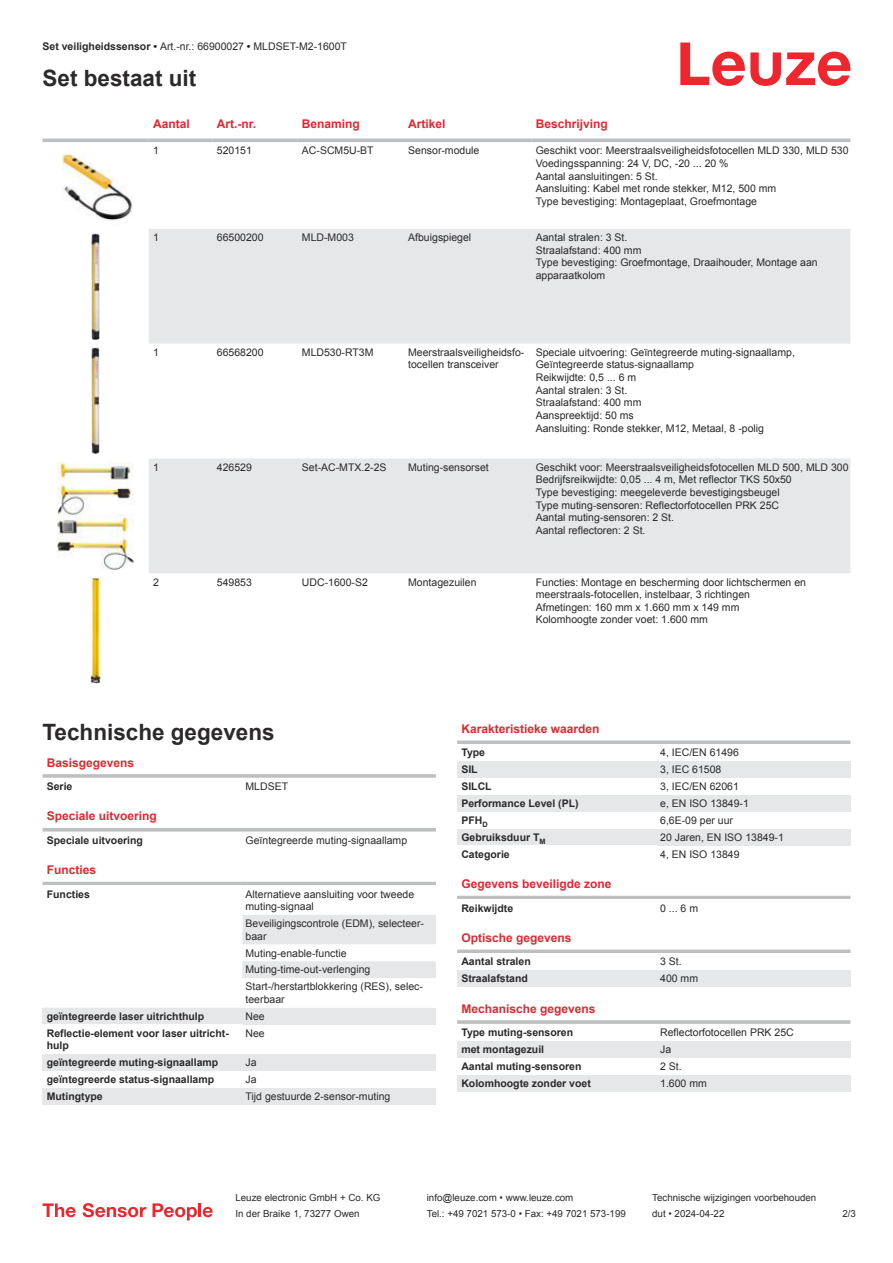
<style>
.page{position:relative;width:893px;height:1263px;background:#fff}
.page>*{position:absolute;margin:0;border:0;box-sizing:border-box;transform-origin:0 0}
.t1{font:700 22.5px "Arial";color:#2b292a}
.t2{font:700 12px "Arial";color:#db2a30}
.t3{font:10.5px/12.6px "Arial";color:#2b292a}
.t4{font:700 10.5px/12.6px "Arial";color:#2b292a}
.t5{font:9.75px "Arial";color:#2b292a}
.s1{font-weight:700}
</style>
<div class="page">
<svg style="left:680px;top:43px;width:170px;height:43px"></svg>
<svg style="left:149px;top:229px;width:701px;height:344px;fill:#e6e7e9"></svg>
<hr style="left:43px;top:139px;width:106px;height:3px;background:#bdbfc1">
<hr style="left:149px;top:139px;width:64px;height:3px;background:#bdbfc1">
<hr style="left:213px;top:139px;width:85px;height:3px;background:#bdbfc1">
<hr style="left:298px;top:139px;width:106px;height:3px;background:#bdbfc1">
<hr style="left:404px;top:139px;width:128px;height:3px;background:#bdbfc1">
<hr style="left:532px;top:139px;width:318px;height:3px;background:#bdbfc1">
<img style="left:62px;top:146px;width:71px;height:78px">
<img style="left:91px;top:233px;width:9px;height:106px">
<img style="left:91px;top:348px;width:9px;height:106px">
<img style="left:57px;top:463px;width:77px;height:106px">
<img style="left:90px;top:578px;width:11px;height:106px">
<hr style="left:43px;top:774px;width:393px;height:4px;background:#c7c8ca">
<hr style="left:43px;top:828px;width:393px;height:3px;background:#bdbfc1">
<hr style="left:43px;top:882px;width:393px;height:3px;background:#bdbfc1">
<svg style="left:242px;top:885px;width:194px;height:93px"></svg>
<div style="left:43px;top:1008px;width:199px;height:16px;background:#e6e7e9"></div>
<div style="left:242px;top:1008px;width:194px;height:16px;background:#e6e7e9"></div>
<div style="left:43px;top:1054px;width:199px;height:17px;background:#e6e7e9"></div>
<div style="left:242px;top:1054px;width:194px;height:17px;background:#e6e7e9"></div>
<div style="left:43px;top:1088px;width:199px;height:17px;background:#e6e7e9"></div>
<div style="left:242px;top:1088px;width:194px;height:17px;background:#e6e7e9"></div>
<svg style="left:457px;top:740px;width:393px;height:4px;background:#c5c7c9"></svg>
<div style="left:457px;top:761px;width:200px;height:17px;background:#e6e7e9"></div>
<div style="left:657px;top:761px;width:193px;height:17px;background:#e6e7e9"></div>
<div style="left:457px;top:795px;width:200px;height:17px;background:#e6e7e9"></div>
<div style="left:657px;top:795px;width:193px;height:17px;background:#e6e7e9"></div>
<div style="left:457px;top:829px;width:200px;height:16px;background:#e6e7e9"></div>
<div style="left:657px;top:829px;width:193px;height:16px;background:#e6e7e9"></div>
<hr style="left:457px;top:896px;width:393px;height:3px;background:#bdbfc1">
<svg style="left:457px;top:949px;width:393px;height:4px;background:#c6c7c9"></svg>
<div style="left:457px;top:970px;width:200px;height:17px;background:#e6e7e9"></div>
<div style="left:657px;top:970px;width:193px;height:17px;background:#e6e7e9"></div>
<hr style="left:457px;top:1020px;width:393px;height:4px;background:#c6c8c9">
<div style="left:457px;top:1041px;width:200px;height:17px;background:#e6e7e9"></div>
<div style="left:657px;top:1041px;width:193px;height:17px;background:#e6e7e9"></div>
<div style="left:457px;top:1074px;width:200px;height:17px;background:#e6e7e9"></div>
<div style="left:657px;top:1074px;width:193px;height:17px;background:#e6e7e9"></div>
<svg style="left:43px;top:1203px;width:33px;height:14px"></svg>
<svg style="left:83px;top:1203px;width:63px;height:14px"></svg>
<svg style="left:153px;top:1203px;width:44px;height:17px"></svg>
<hr style="left:198px;top:1203px;width:3px;height:14px;background:#ed272d">
<svg style="left:203px;top:1207px;width:10px;height:10px"></svg>
<p class="t3" style="left:43px;top:41px;width:306px"><span class="s1">Set veiligheidssensor •</span> Art.-nr.: 66900027 <span class="s1">•</span> MLDSET-M2-1600T</p>
<h1 class="t1" style="left:43px;top:70px;width:155px">Set bestaat uit</h1>
<p class="t2" style="left:153px;top:119px;width:38px">Aantal</p>
<p class="t2" style="left:217px;top:119px;width:41px">Art.-nr.</p>
<p class="t2" style="left:302px;top:119px;width:60px">Benaming</p>
<p class="t2" style="left:408px;top:119px;width:39px">Artikel</p>
<p class="t2" style="left:536px;top:119px;width:74px">Beschrijving</p>
<p class="t3" style="left:153px;top:145px;width:7px">1</p>
<p class="t3" style="left:217px;top:145px;width:37px">520151</p>
<p class="t3" style="left:302px;top:145px;width:73px">AC-SCM5U-BT</p>
<p class="t3" style="left:408px;top:145px;width:73px">Sensor-module</p>
<p class="t3" style="left:536px;top:145px;width:314px">Geschikt voor: Meerstraalsveiligheidsfotocellen MLD 330, MLD 530<br>Voedingsspanning: 24 V, DC, -20 ... 20 %<br>Aantal aansluitingen: 5 St.<br>Aansluiting: Kabel met ronde stekker, M12, 500 mm<br>Type bevestiging: Montageplaat, Groefmontage</p>
<p class="t3" style="left:153px;top:232px;width:7px">1</p>
<p class="t3" style="left:217px;top:232px;width:48px">66500200</p>
<p class="t3" style="left:302px;top:232px;width:53px">MLD-M003</p>
<p class="t3" style="left:408px;top:232px;width:65px">Afbuigspiegel</p>
<p class="t3" style="left:536px;top:232px;width:283px">Aantal stralen: 3 St.<br>Straalafstand: 400 mm<br>Type bevestiging: Groefmontage, Draaihouder, Montage aan apparaatkolom</p>
<p class="t3" style="left:153px;top:347px;width:7px">1</p>
<p class="t3" style="left:217px;top:347px;width:48px">66568200</p>
<p class="t3" style="left:302px;top:347px;width:73px">MLD530-RT3M</p>
<p class="t3" style="left:408px;top:347px;width:118px">Meerstraalsveiligheidsfo&shy;tocellen transceiver</p>
<p class="t3" style="left:536px;top:347px;width:261px">Speciale uitvoering: Geïntegreerde muting-signaallamp, Geïntegreerde status-signaallamp<br>Reikwijdte: 0,5 ... 6 m<br>Aantal stralen: 3 St.<br>Straalafstand: 400 mm<br>Aanspreektijd: 50 ms<br>Aansluiting: Ronde stekker, M12, Metaal, 8 -polig</p>
<p class="t3" style="left:153px;top:462px;width:7px">1</p>
<p class="t3" style="left:217px;top:462px;width:37px">426529</p>
<p class="t3" style="left:302px;top:462px;width:86px">Set-AC-MTX.2-2S</p>
<p class="t3" style="left:408px;top:462px;width:82px">Muting-sensorset</p>
<p class="t3" style="left:536px;top:462px;width:314px">Geschikt voor: Meerstraalsveiligheidsfotocellen MLD 500, MLD 300<br>Bedrijfsreikwijdte: 0,05 ... 4 m, Met reflector TKS 50x50<br>Type bevestiging: meegeleverde bevestigingsbeugel<br>Type muting-sensoren: Reflectorfotocellen PRK 25C<br>Aantal muting-sensoren: 2 St.<br>Aantal reflectoren: 2 St.</p>
<p class="t3" style="left:153px;top:576px;width:7px">2</p>
<p class="t3" style="left:217px;top:576px;width:37px">549853</p>
<p class="t3" style="left:302px;top:576px;width:67px">UDC-1600-S2</p>
<p class="t3" style="left:408px;top:576px;width:70px">Montagezuilen</p>
<p class="t3" style="left:536px;top:576px;width:272px">Functies: Montage en bescherming door lichtschermen en meerstraals-fotocellen, instelbaar, 3 richtingen Afmetingen: 160 mm x 1.660 mm x 149 mm<br>Kolomhoogte zonder voet: 1.600 mm</p>
<h1 class="t1" style="left:43px;top:724px;width:234px">Technische gegevens</h1>
<p class="t2" style="left:47px;top:758px;width:89px">Basisgegevens</p>
<p class="t4" style="left:47px;top:781px;width:27px">Serie</p>
<p class="t3" style="left:246px;top:781px;width:44px">MLDSET</p>
<p class="t2" style="left:47px;top:811px;width:112px">Speciale uitvoering</p>
<p class="t4" style="left:47px;top:835px;width:98px">Speciale uitvoering</p>
<p class="t3" style="left:246px;top:835px;width:163px">Geïntegreerde muting-signaallamp</p>
<p class="t2" style="left:47px;top:865px;width:51px">Functies</p>
<p class="t4" style="left:47px;top:888px;width:45px">Functies</p>
<p class="t3" style="left:246px;top:888px;width:170px">Alternatieve aansluiting voor tweede muting-signaal</p>
<p class="t3" style="left:246px;top:918px;width:180px">Beveiligingscontrole (EDM), selecteer&shy;baar</p>
<p class="t3" style="left:246px;top:945px;width:179px;line-height:17px">Muting-enable-functie<br>Muting-time-out-verlenging<br>Start-/herstartblokkering (RES), selec-</p>
<p class="t3" style="left:246px;top:994px;width:41px">teerbaar</p>
<p class="t4" style="left:47px;top:1011px;width:159px">geïntegreerde laser uitrichthulp</p>
<p class="t3" style="left:246px;top:1011px;width:21px">Nee</p>
<p class="t4" style="left:47px;top:1028px;width:184px">Reflectie-element voor laser uitricht&shy;hulp</p>
<p class="t3" style="left:246px;top:1028px;width:21px">Nee</p>
<p class="t4" style="left:47px;top:1057px;width:173px">geïntegreerde muting-signaallamp</p>
<p class="t3" style="left:246px;top:1057px;width:13px">Ja</p>
<p class="t4" style="left:47px;top:1074px;width:169px">geïntegreerde status-signaallamp</p>
<p class="t3" style="left:246px;top:1074px;width:13px">Ja</p>
<p class="t4" style="left:47px;top:1091px;width:57px">Mutingtype</p>
<p class="t3" style="left:246px;top:1091px;width:146px">Tijd gestuurde 2-sensor-muting</p>
<p class="t2" style="left:461px;top:724px;width:140px">Karakteristieke waarden</p>
<p class="t4" style="left:461px;top:747px;width:25px">Type</p>
<p class="t3" style="left:660px;top:747px;width:80px">4, IEC/EN 61496</p>
<p class="t4" style="left:461px;top:764px;width:18px">SIL</p>
<p class="t3" style="left:660px;top:764px;width:63px">3, IEC 61508</p>
<p class="t4" style="left:461px;top:781px;width:32px">SILCL</p>
<p class="t3" style="left:660px;top:781px;width:80px">3, IEC/EN 62061</p>
<p class="t4" style="left:461px;top:798px;width:119px">Performance Level (PL)</p>
<p class="t3" style="left:660px;top:798px;width:90px">e, EN ISO 13849-1</p>
<p class="t4" style="left:461px;top:815px;width:28px">PFH<sub>D</sub></p>
<p class="t3" style="left:660px;top:815px;width:74px">6,6E-09 per uur</p>
<p class="t4" style="left:461px;top:832px;width:86px">Gebruiksduur T<sub>M</sub></p>
<p class="t3" style="left:660px;top:832px;width:125px">20 Jaren, EN ISO 13849-1</p>
<p class="t4" style="left:461px;top:849px;width:50px">Categorie</p>
<p class="t3" style="left:660px;top:849px;width:81px">4, EN ISO 13849</p>
<p class="t2" style="left:461px;top:879px;width:152px">Gegevens beveiligde zone</p>
<p class="t4" style="left:461px;top:902px;width:53px">Reikwijdte</p>
<p class="t3" style="left:660px;top:902px;width:39px">0 ... 6 m</p>
<p class="t2" style="left:461px;top:933px;width:112px">Optische gegevens</p>
<p class="t4" style="left:461px;top:956px;width:71px">Aantal stralen</p>
<p class="t3" style="left:660px;top:956px;width:23px">3 St.</p>
<p class="t4" style="left:461px;top:973px;width:68px">Straalafstand</p>
<p class="t3" style="left:660px;top:973px;width:39px">400 mm</p>
<p class="t2" style="left:461px;top:1004px;width:136px">Mechanische gegevens</p>
<p class="t4" style="left:461px;top:1027px;width:113px">Type muting-sensoren</p>
<p class="t3" style="left:660px;top:1027px;width:135px">Reflectorfotocellen PRK 25C</p>
<p class="t4" style="left:461px;top:1044px;width:84px">met montagezuil</p>
<p class="t3" style="left:660px;top:1044px;width:13px">Ja</p>
<p class="t4" style="left:461px;top:1061px;width:122px">Aantal muting-sensoren</p>
<p class="t3" style="left:660px;top:1061px;width:23px">2 St.</p>
<p class="t4" style="left:461px;top:1078px;width:131px">Kolomhoogte zonder voet</p>
<p class="t3" style="left:660px;top:1078px;width:48px">1.600 mm</p>
<p class="t5" style="left:235px;top:1194px;width:146px">Leuze electronic GmbH + Co. KG</p>
<p class="t5" style="left:427px;top:1194px;width:148px">info@leuze.com • www.leuze.com</p>
<p class="t5" style="left:652px;top:1194px;width:166px">Technische wijzigingen voorbehouden</p>
<p class="t5" style="left:235px;top:1210px;width:126px">In der Braike 1, 73277 Owen</p>
<p class="t5" style="left:427px;top:1210px;width:201px">Tel.: +49 7021 573-0 • Fax: +49 7021 573-199</p>
<p class="t5" style="left:652px;top:1210px;width:74px">dut • 2024-04-22</p>
<p class="t5" style="left:842px;top:1210px;width:15px">2 /3</p>
</div>
